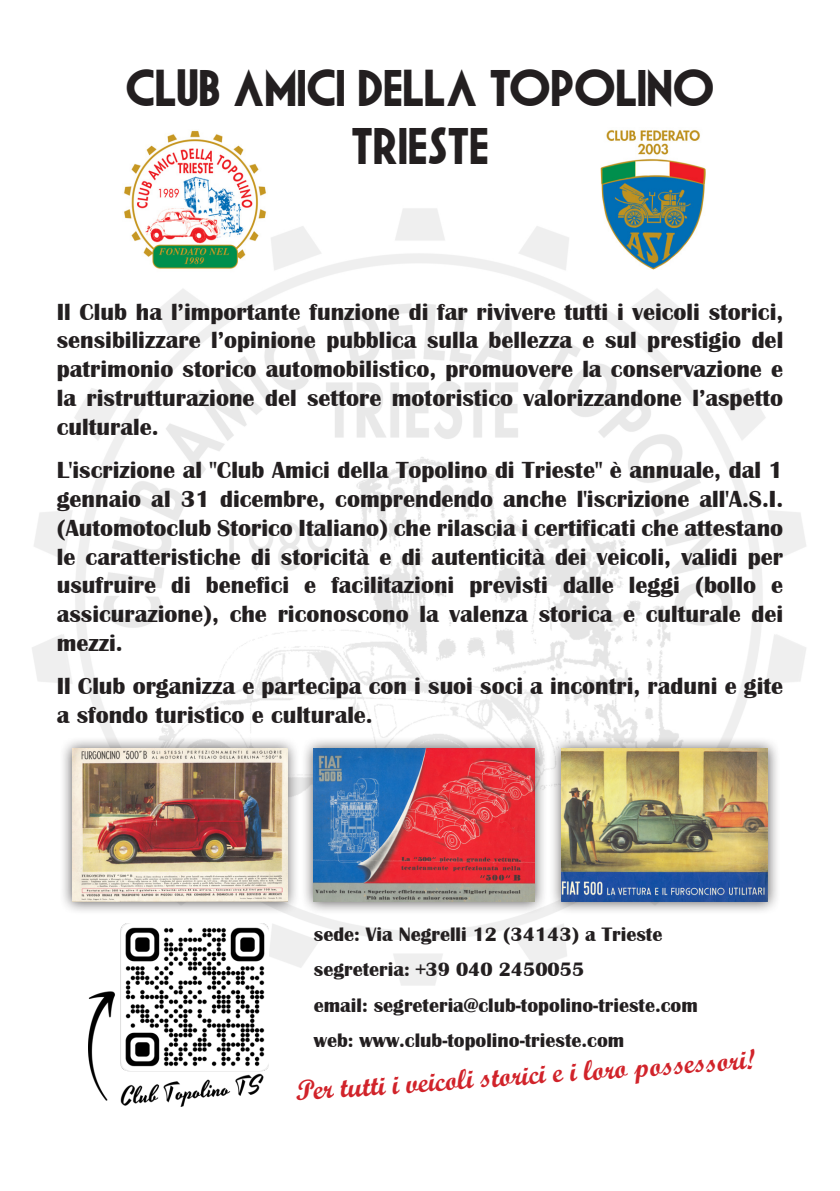
<style>
.page{position:relative;width:840px;height:1191px;background:#fff}
.page>*{position:absolute;margin:0;border:0;box-sizing:border-box;transform-origin:0 0}
.t1{font:48px "Italico 700";color:#231f20}
.t2{font:28px "Script MT Bold";color:#d1232a}
.t3{font:700 24px/28.8px "Britannic";color:#231f20;text-align:justify}
.t4{font:700 20px "Britannic";color:#231f20}
</style>
<div class="page">
<img style="left:32px;top:208px;width:774px;height:778px">
<div style="left:59px;top:735px;width:721px;height:180px;background:#231f20;opacity:.75"></div>
<img style="left:313px;top:748px;width:221px;height:154px">
<img style="left:560px;top:748px;width:207px;height:154px">
<img style="left:72px;top:748px;width:215px;height:154px">
<img style="left:88px;top:923px;width:180px;height:183px">
<img style="left:122px;top:130px;width:145px;height:144px">
<img style="left:600px;top:130px;width:104px;height:140px">
<p class="t1" style="left:125px;top:61px;width:590px">CLUB AMICI DELLA TOPOLINO</p>
<p class="t1" style="left:351px;top:119px;width:139px">TRIESTE</p>
<p class="t3" style="left:57px;top:297px;width:727px">Il Club ha l’importante funzione di far rivivere tutti i veicoli storici, sensibilizzare l’opinione pubblica sulla bellezza e sul prestigio del patrimonio storico automobilistico, promuovere la conservazione e la ristrutturazione del settore motoristico valorizzandone l’aspetto culturale.</p>
<p class="t3" style="left:57px;top:456px;width:727px">L'iscrizione al "Club Amici della Topolino di Trieste" è annuale, dal 1 gennaio al 31 dicembre, comprendendo anche l'iscrizione all'A.S.I. (Automotoclub Storico Italiano) che rilascia i certificati che attestano le caratteristiche di storicità e di autenticità dei veicoli, validi per usufruire di benefici e facilitazioni previsti dalle leggi (bollo e assicurazione), che riconoscono la valenza storica e culturale dei mezzi.</p>
<p class="t3" style="left:57px;top:672px;width:727px">Il Club organizza e partecipa con i suoi soci a incontri, raduni e gite a sfondo turistico e culturale.</p>
<p class="t4" style="left:314px;top:923px;width:350px">sede: Via Negrelli 12 (34143) a Trieste</p>
<p class="t4" style="left:314px;top:958px;width:272px">segreteria: +39 040 2450055</p>
<p class="t4" style="left:314px;top:993px;width:385px">email: segreteria@club-topolino-trieste.com</p>
<p class="t4" style="left:314px;top:1029px;width:312px">web: www.club-topolino-trieste.com</p>
<p class="t2" style="left:294px;top:1073px;width:462px;rotate:-4deg">Per tutti i veicoli storici e i loro possessori!</p>
</div>
